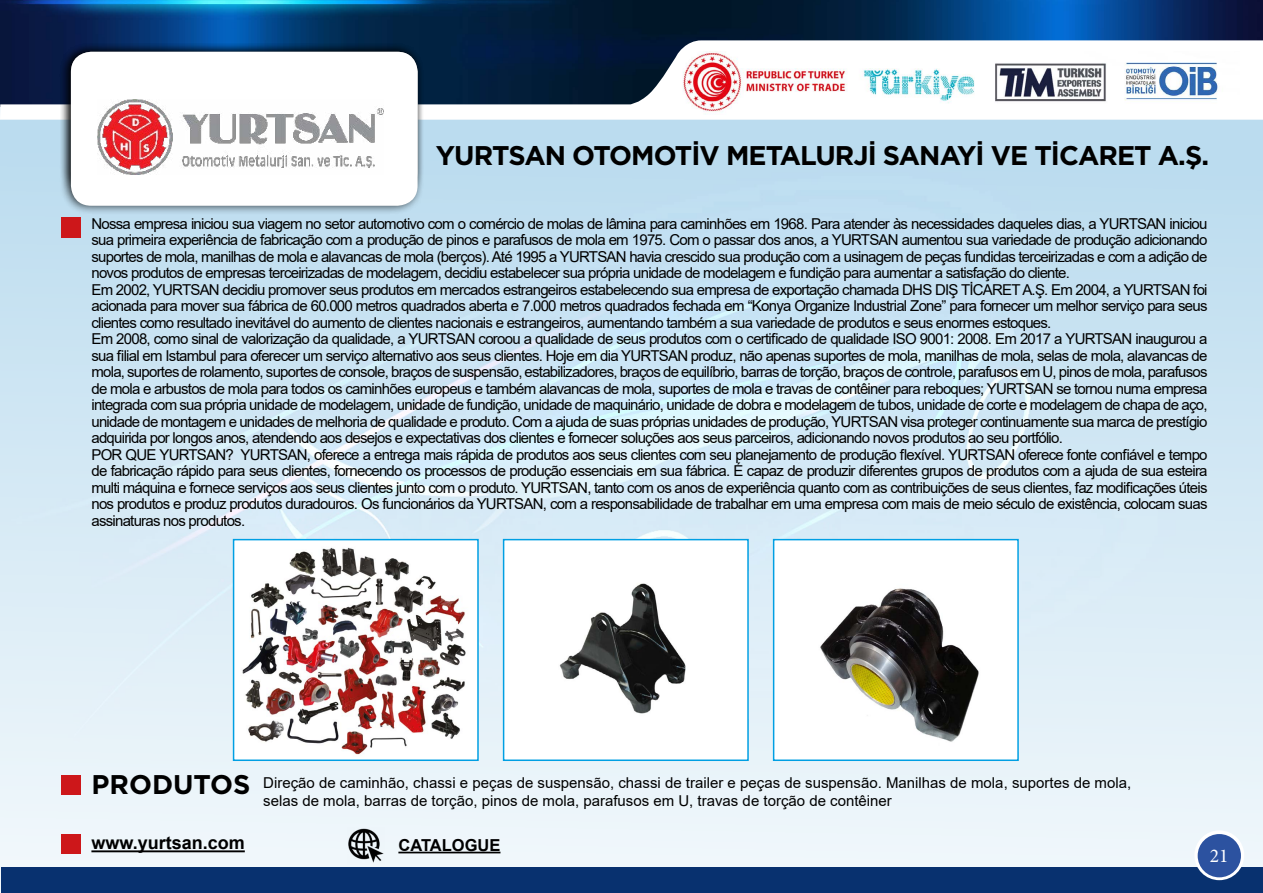
<style>
.page{position:relative;width:1263px;height:893px;background:#fff}
.page>*{position:absolute;margin:0;border:0;box-sizing:border-box;transform-origin:0 0}
.t1{font:700 27px "Gotham";letter-spacing:-.035em;color:#000}
.t2{font:700 27px "Gotham";color:#000}
.t3{font:19.5px "Minion Pro";color:#fff}
.t4{font:700 18px "Arial";color:#000}
.t5{font:700 16.5px "Arial";color:#000}
.t6{font:15px/16.5px "Arial";letter-spacing:-.05em;color:#000}
.t7{font:15px/18px "Arial";color:#000}
</style>
<div class="page">
<img style="left:0;top:120px;width:1262px;height:773px">
<img style="left:0;top:0;width:1263px;height:40px">
<svg style="left:0;top:40px;width:1263px;height:80px"></svg>
<div style="left:2px;top:867px;width:1261px;height:26px;background:#08316f"></div>
<svg style="left:1194px;top:830px;width:50px;height:50px"></svg>
<div style="left:1198px;top:834px;width:43px;height:43px;background:#2c52a0;border-radius:50%"></div>
<img style="left:682px;top:52px;width:557px;height:63px">
<div style="left:60px;top:42px;width:365px;height:173px;background:#000;opacity:.75"></div>
<div style="left:71px;top:52px;width:347px;height:154px;background:#fff;border-radius:20px"></div>
<div style="left:61px;top:218px;width:19px;height:20px;background:#cd171a"></div>
<div style="left:61px;top:775px;width:20px;height:19px;background:#cd171a"></div>
<div style="left:61px;top:834px;width:19px;height:19px;background:#cd171a"></div>
<hr style="left:91px;top:850px;width:154px;height:2px;background:#000">
<hr style="left:398px;top:852px;width:102px;height:1px;background:#000">
<div style="left:774px;top:540px;width:244px;height:220px;background:#fff"></div>
<img style="left:820px;top:588px;width:159px;height:154px">
<div style="left:773px;top:539px;width:246px;height:222px;border:2px solid #009fe3"></div>
<div style="left:504px;top:540px;width:244px;height:220px;background:#fff"></div>
<img style="left:559px;top:583px;width:127px;height:131px">
<div style="left:503px;top:539px;width:246px;height:222px;border:2px solid #009fe3"></div>
<img style="left:236px;top:542px;width:240px;height:216px">
<div style="left:233px;top:539px;width:246px;height:222px;border:2px solid #009fe3"></div>
<img style="left:97px;top:99px;width:286px;height:76px">
<img style="left:348px;top:828px;width:36px;height:37px">
<h1 class="t1" style="left:436px;top:138px;width:775px">YURTSAN OTOMOTİV METALURJİ SANAYİ VE TİCARET A.Ş.</h1>
<p class="t6" style="left:91px;top:215px;width:1118px">Nossa empresa iniciou sua viagem no setor automotivo com o comércio de molas de lâmina para caminhões em 1968. Para atender às necessidades daqueles dias, a YURTSAN iniciou sua primeira experiência de fabricação com a produção de pinos e parafusos de mola em 1975. Com o passar dos anos, a YURTSAN aumentou sua variedade de produção adicionando suportes de mola, manilhas de mola e alavancas de mola (berços). Até 1995 a YURTSAN havia crescido sua produção com a usinagem de peças fundidas terceirizadas e com a adição de novos produtos de empresas terceirizadas de modelagem, decidiu estabelecer sua própria unidade de modelagem e fundição para aumentar a satisfação do cliente.<br>Em 2002, YURTSAN decidiu promover seus produtos em mercados estrangeiros estabelecendo sua empresa de exportação chamada DHS DIŞ TİCARET A.Ş. Em 2004, a YURTSAN foi acionada para mover sua fábrica de 60.000 metros quadrados aberta e 7.000 metros quadrados fechada em “Konya Organize Industrial Zone” para fornecer um melhor serviço para seus clientes como resultado inevitável do aumento de clientes nacionais e estrangeiros, aumentando também a sua variedade de produtos e seus enormes estoques.<br>Em 2008, como sinal de valorização da qualidade, a YURTSAN coroou a qualidade de seus produtos com o certificado de qualidade ISO 9001: 2008. Em 2017 a YURTSAN inaugurou a sua filial em Istambul para oferecer um serviço alternativo aos seus clientes. Hoje em dia YURTSAN produz, não apenas suportes de mola, manilhas de mola, selas de mola, alavancas de mola, suportes de rolamento, suportes de console, braços de suspensão, estabilizadores, braços de equilíbrio, barras de torção, braços de controle, parafusos em U, pinos de mola, parafusos de mola e arbustos de mola para todos os caminhões europeus e também alavancas de mola, suportes de mola e travas de contêiner para reboques; YURTSAN se tornou numa empresa integrada com sua própria unidade de modelagem, unidade de fundição, unidade de maquinário, unidade de dobra e modelagem de tubos, unidade de corte e modelagem de chapa de aço, unidade de montagem e unidades de melhoria de qualidade e produto. Com a ajuda de suas próprias unidades de produção, YURTSAN visa proteger continuamente sua marca de prestígio adquirida por longos anos, atendendo aos desejos e expectativas dos clientes e fornecer soluções aos seus parceiros, adicionando novos produtos ao seu portfólio.<br>POR QUE YURTSAN? YURTSAN, oferece a entrega mais rápida de produtos aos seus clientes com seu planejamento de produção flexível. YURTSAN oferece fonte confiável e tempo de fabricação rápido para seus clientes, fornecendo os processos de produção essenciais em sua fábrica. É capaz de produzir diferentes grupos de produtos com a ajuda de sua esteira multi máquina e fornece serviços aos seus clientes junto com o produto. YURTSAN, tanto com os anos de experiência quanto com as contribuições de seus clientes, faz modificações úteis nos produtos e produz produtos duradouros. Os funcionários da YURTSAN, com a responsabilidade de trabalhar em uma empresa com mais de meio século de existência, colocam suas assinaturas nos produtos.</p>
<h1 class="t2" style="left:92px;top:766px;width:160px">PRODUTOS</h1>
<p class="t7" style="left:263px;top:773px;width:869px">Direção de caminhão, chassi e peças de suspensão, chassi de trailer e peças de suspensão. Manilhas de mola, suportes de mola, selas de mola, barras de torção, pinos de mola, parafusos em U, travas de torção de contêiner</p>
<p class="t4" style="left:91px;top:830px;width:155px">www.yurtsan.com</p>
<p class="t5" style="left:398px;top:833px;width:104px">CATALOGUE</p>
<h2 class="t3" style="left:1210px;top:843px;width:20px">21</h2>
</div>
